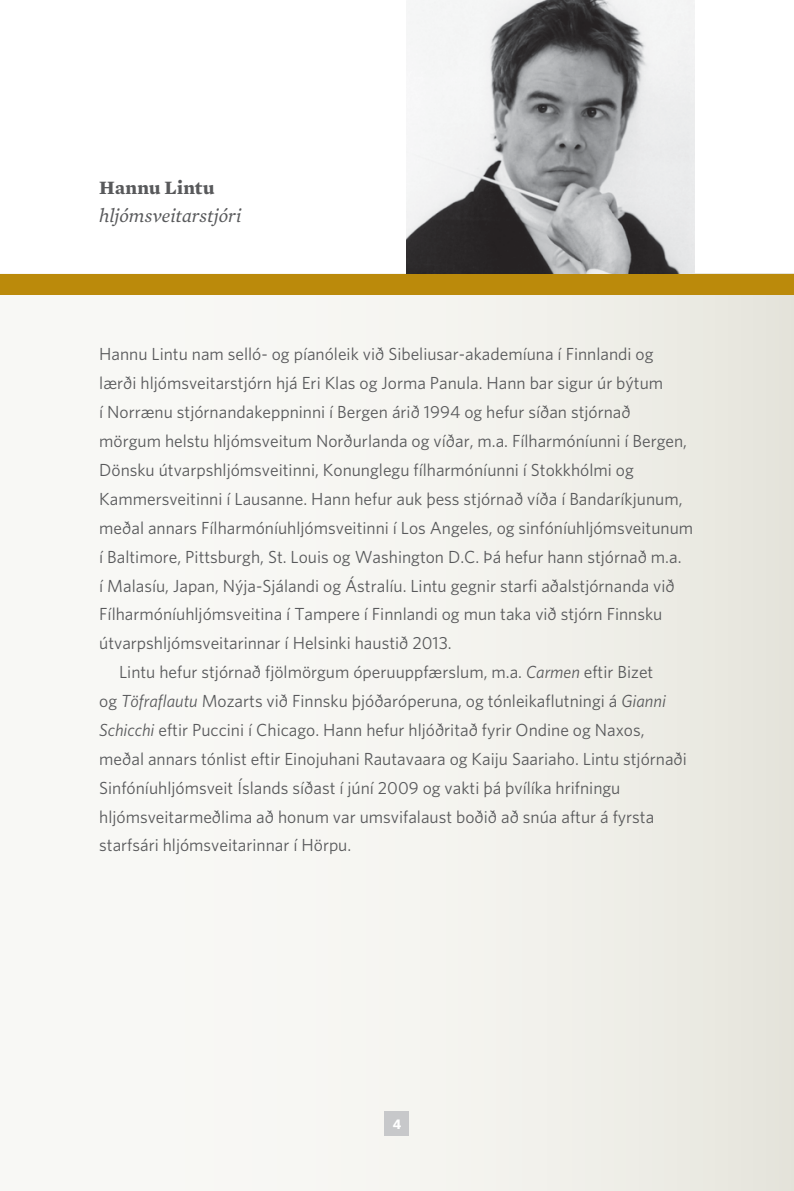
<style>
.page{position:relative;width:794px;height:1191px;background:#fff}
.page>*{position:absolute;margin:0;border:0;box-sizing:border-box;transform-origin:0 0}
.t1{font:italic 19.25px "Mercury Text G2";letter-spacing:-.005em;color:#58595b}
.t2{font:700 19.25px "Mercury Text G2";letter-spacing:.015em;color:#58595b}
.t3{font:17.5px "Whitney";color:#58595b}
.t4{font:700 14px "Whitney";color:#fff}
.s1{font-style:italic}
</style>
<div class="page">
<div style="left:0;top:274px;width:794px;height:917px;background:linear-gradient(to right,#fcfcfa,#eae9e1)"></div>
<div style="left:384px;top:1111px;width:25px;height:25px;background:#c7c8ca"></div>
<div style="left:0;top:274px;width:794px;height:21px;background:#bb8a0b"></div>
<img style="left:407px;top:0;width:287px;height:274px">
<p class="t2" style="left:99px;top:176px;width:117px">Hannu Lintu</p>
<p class="t1" style="left:99px;top:205px;width:144px">hljómsveitarstjóri</p>
<p class="t3" style="left:99px;top:344px;width:556px">Hannu Lintu nam selló- og píanóleik við Sibeliusar-akademíuna í Finnlandi og</p>
<p class="t3" style="left:99px;top:373px;width:565px">lærði hljómsveitarstjórn hjá Eri Klas og Jorma Panula. Hann bar sigur úr býtum</p>
<p class="t3" style="left:99px;top:402px;width:533px">í Norrænu stjórnandakeppninni í Bergen árið 1994 og hefur síðan stjórnað</p>
<p class="t3" style="left:99px;top:430px;width:589px">mörgum helstu hljómsveitum Norðurlanda og víðar, m.a. Fílharmóníunni í Bergen,</p>
<p class="t3" style="left:99px;top:459px;width:536px">Dönsku útvarpshljómsveitinni, Konunglegu fílharmóníunni í Stokkhólmi og</p>
<p class="t3" style="left:99px;top:488px;width:585px">Kammersveitinni í Lausanne. Hann hefur auk þess stjórnað víða í Bandaríkjunum,</p>
<p class="t3" style="left:99px;top:517px;width:595px">meðal annars Fílharmóníuhljómsveitinni í Los Angeles, og sinfóníuhljómsveitunum</p>
<p class="t3" style="left:99px;top:546px;width:584px">í Baltimore, Pittsburgh, St. Louis og Washington D.C. Þá hefur hann stjórnað m.a.</p>
<p class="t3" style="left:99px;top:575px;width:577px">í Malasíu, Japan, Nýja-Sjálandi og Ástralíu. Lintu gegnir starfi aðalstjórnanda við</p>
<p class="t3" style="left:99px;top:604px;width:564px">Fílharmóníuhljómsveitina í Tampere í Finnlandi og mun taka við stjórn Finnsku</p>
<p class="t3" style="left:99px;top:633px;width:354px">útvarpshljómsveitarinnar í Helsinki haustið 2013.</p>
<p class="t3" style="left:119px;top:661px;width:536px">Lintu hefur stjórnað fjölmörgum óperuuppfærslum, m.a. <span class="s1">Carmen</span> eftir Bizet</p>
<p class="t3" style="left:99px;top:690px;width:568px">og <span class="s1">Töfraflautu</span> Mozarts við Finnsku þjóðaróperuna, og tónleikaflutningi á <span class="s1">Gianni</span></p>
<p class="t3" style="left:99px;top:719px;width:547px"><span class="s1">Schicchi</span> eftir Puccini í Chicago. Hann hefur hljóðritað fyrir Ondine og N axos,</p>
<p class="t3" style="left:99px;top:748px;width:589px">meðal annars tónlist eftir Einojuhani Rautavaara og Kaiju Saariaho. Lintu stjórnaði</p>
<p class="t3" style="left:99px;top:777px;width:523px">Sinfóníuhljómsveit Íslands síðast í júní 2009 og vakti þá þvílíka hrifningu</p>
<p class="t3" style="left:99px;top:806px;width:556px">hljómsveitarmeðlima að honum var umsvifalaust boðið að snúa aftur á fyrsta</p>
<p class="t3" style="left:99px;top:835px;width:253px">starfsári hljómsveitarinnar í Hörpu.</p>
<p class="t4" style="left:393px;top:1115px;width:10px">4</p>
</div>
